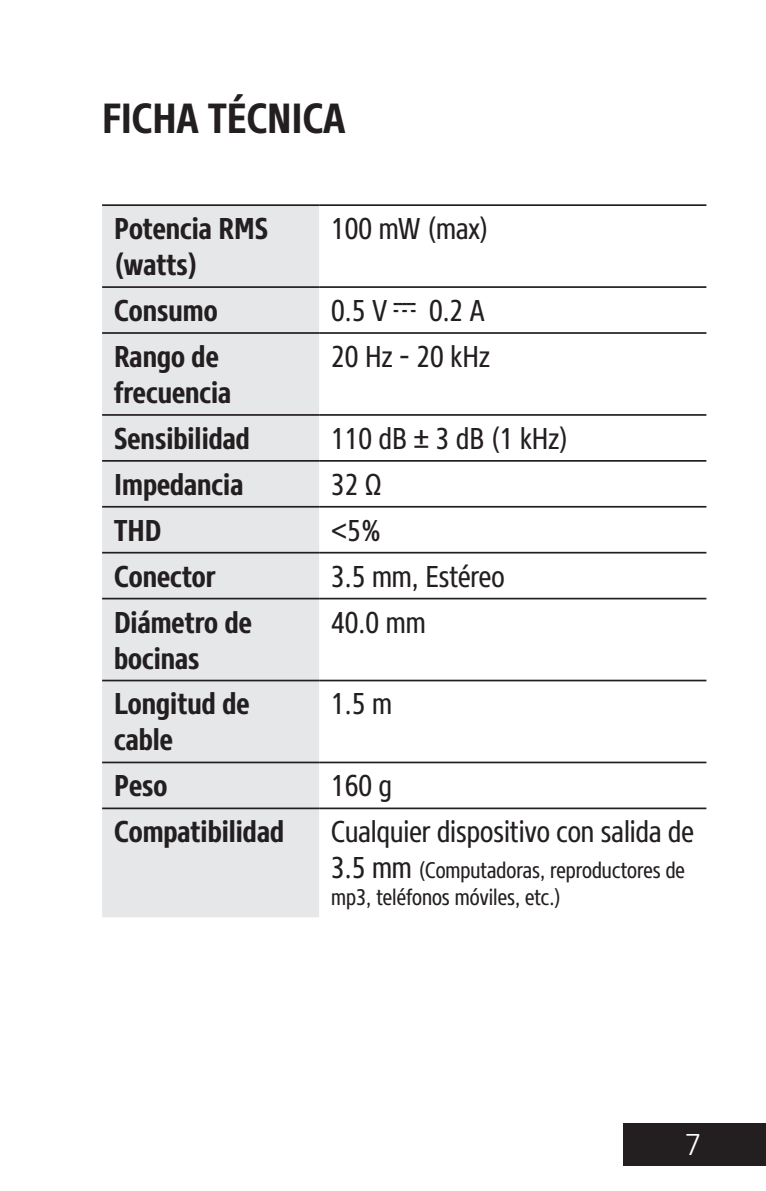
<style>
.page{position:relative;width:766px;height:1191px;background:#fff}
.page>*{position:absolute;margin:0;border:0;box-sizing:border-box;transform-origin:0 0}
.t1{font:700 42px "Core Sans N67 Cn";color:#231f20}
.t2{font:700 30px/36px "Core Sans N67 Cn";color:#231f20}
.t3{font:30px "Core Sans N47 Cn";color:#231f20}
.t4{font:300 30px "Core Sans N35";color:#fff}
.t5{font:22.5px/27px "Core Sans N47 Cn";color:#231f20}
.s1{font-size:30px}
</style>
<div class="page">
<div style="left:622px;top:1123px;width:143px;height:42px;background:#231f20"></div>
<div style="left:102px;top:206px;width:217px;height:711px;background:#e6e7e9"></div>
<hr style="left:102px;top:204px;width:217px;height:2px;background:#231f20">
<hr style="left:319px;top:204px;width:387px;height:2px;background:#231f20">
<hr style="left:102px;top:286px;width:217px;height:2px;background:#231f20">
<hr style="left:319px;top:286px;width:387px;height:2px;background:#231f20">
<hr style="left:102px;top:332px;width:217px;height:2px;background:#231f20">
<hr style="left:319px;top:332px;width:387px;height:2px;background:#231f20">
<hr style="left:102px;top:414px;width:217px;height:2px;background:#231f20">
<hr style="left:319px;top:414px;width:387px;height:2px;background:#231f20">
<hr style="left:102px;top:460px;width:217px;height:2px;background:#231f20">
<hr style="left:319px;top:460px;width:387px;height:2px;background:#231f20">
<hr style="left:102px;top:506px;width:217px;height:1px;background:#231f20">
<hr style="left:319px;top:506px;width:387px;height:1px;background:#231f20">
<hr style="left:102px;top:552px;width:217px;height:1px;background:#231f20">
<hr style="left:319px;top:552px;width:387px;height:1px;background:#231f20">
<hr style="left:102px;top:598px;width:217px;height:1px;background:#231f20">
<hr style="left:319px;top:598px;width:387px;height:1px;background:#231f20">
<hr style="left:102px;top:679px;width:217px;height:2px;background:#231f20">
<hr style="left:319px;top:679px;width:387px;height:2px;background:#231f20">
<hr style="left:102px;top:761px;width:217px;height:2px;background:#231f20">
<hr style="left:319px;top:761px;width:387px;height:2px;background:#231f20">
<hr style="left:102px;top:807px;width:217px;height:2px;background:#231f20">
<hr style="left:319px;top:807px;width:387px;height:2px;background:#231f20">
<h1 class="t1" style="left:102px;top:91px;width:245px">Ficha técnica</h1>
<p class="t2" style="left:114px;top:211px;width:154px">Potencia RMS (watts)</p>
<p class="t3" style="left:331px;top:209px;width:159px">100 mW (max)</p>
<p class="t2" style="left:114px;top:293px;width:105px">Consumo</p>
<p class="t3" style="left:331px;top:291px;width:155px">0.5 V –––––––– 0.2 A</p>
<p class="t2" style="left:114px;top:338px;width:119px">Rango de frecuencia</p>
<p class="t3" style="left:331px;top:337px;width:160px">20 Hz - 20 kHz</p>
<p class="t2" style="left:114px;top:420px;width:137px">Sensibilidad</p>
<p class="t3" style="left:331px;top:419px;width:239px">110 dB ± 3 dB (1 kHz)</p>
<p class="t2" style="left:114px;top:466px;width:131px">Impedancia</p>
<p class="t3" style="left:331px;top:465px;width:52px">32 Ω</p>
<p class="t2" style="left:114px;top:512px;width:17px">THD</p>
<p class="t3" style="left:331px;top:511px;width:52px">&lt;5%</p>
<p class="t2" style="left:114px;top:558px;width:103px">Conector</p>
<p class="t3" style="left:331px;top:556px;width:175px">3.5 mm, Estéreo</p>
<p class="t2" style="left:114px;top:604px;width:139px">Diámetro de bocinas</p>
<p class="t3" style="left:331px;top:602px;width:96px">40.0 mm</p>
<p class="t2" style="left:114px;top:686px;width:137px">Longitud de cable</p>
<p class="t3" style="left:331px;top:684px;width:62px">1.5 m</p>
<p class="t2" style="left:114px;top:768px;width:55px">Peso</p>
<p class="t3" style="left:331px;top:766px;width:62px">160 g</p>
<p class="t2" style="left:114px;top:814px;width:171px">Compatibilidad</p>
<p class="t3" style="left:331px;top:812px;width:364px">Cualquier dispositivo con salida de</p>
<p class="t5" style="left:331px;top:857px;width:355px"><span class="s1">3.5 mm</span> (Computadoras, reproductores de mp3, teléfonos móviles, etc.)</p>
<p class="t4" style="left:684px;top:1125px;width:19px">7</p>
</div>
